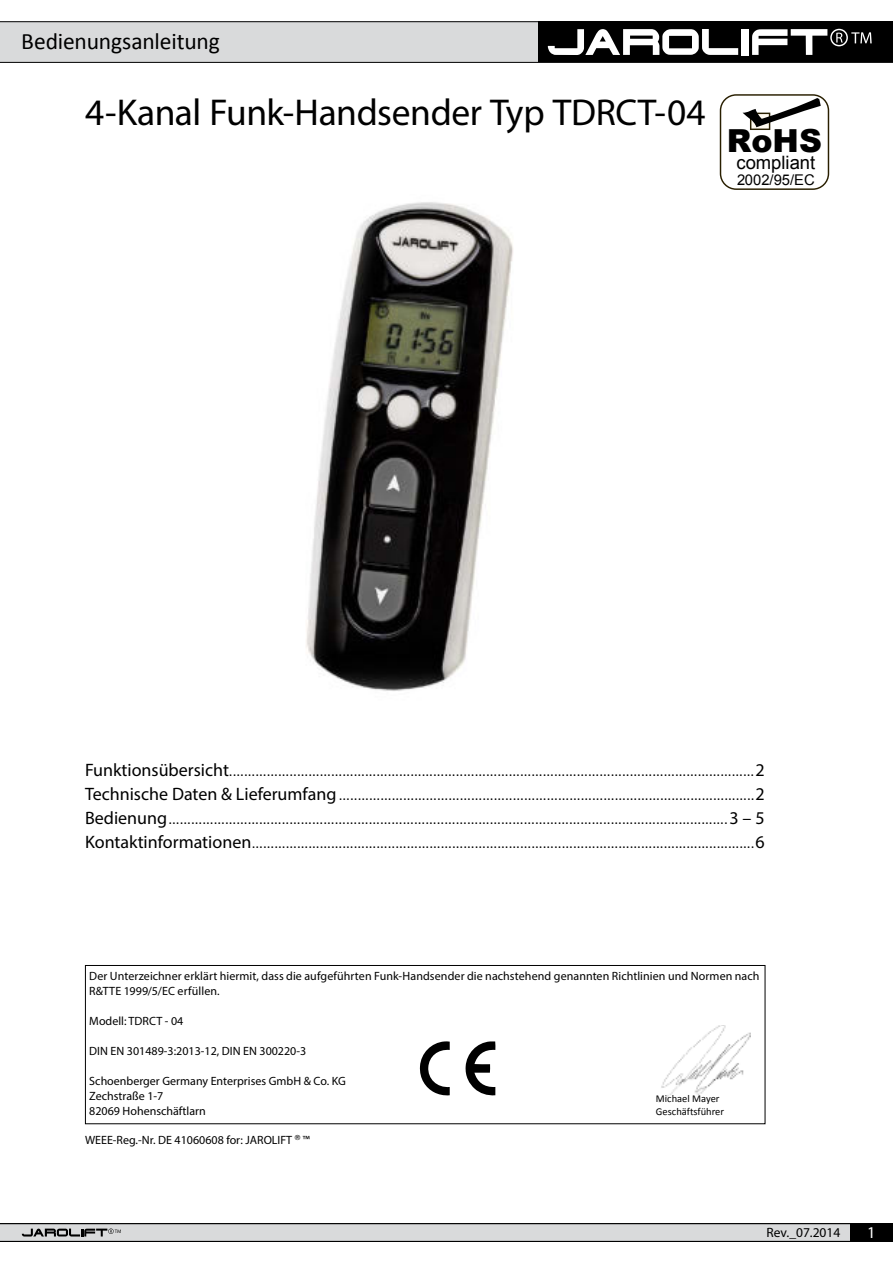
<style>
.page{position:relative;width:893px;height:1263px;background:#fff}
.page>*{position:absolute;margin:0;border:0;box-sizing:border-box;transform-origin:0 0}
.t1{font:37.5px "Myriad Pro";letter-spacing:-.01em;color:#000}
.t2{font:900 31.8px "Arial";color:#000}
.t3{font:23.55px "Calibri";letter-spacing:-.005em;color:#000}
.t4{font:18.45px "Arial";color:#000}
.t5{font:16.5px "Myriad Pro";color:#fff}
.t6{font:15px/24px "Calibri";color:#000;text-align:justify}
.t7{font:14.85px "Arial";color:#000}
.t8{font:13.5px "Myriad Pro";color:#000}
.t9{font:12px/15px "Myriad Pro";color:#000}
.t10{font:10.5px/12.6px "Calibri";color:#000}
.s1{font-family:"Myriad Pro";font-size:18px}
</style>
<div class="page">
<svg style="left:0;top:21px;width:893px;height:42px;background:#959696"></svg>
<svg style="left:0;top:1223px;width:850px;height:19px;background:#b9babb"></svg>
<div style="left:850px;top:1223px;width:43px;height:19px;background:#000"></div>
<div style="left:85px;top:965px;width:680px;height:159px;border:1px solid #000"></div>
<img style="left:306px;top:202px;width:207px;height:489px">
<svg style="left:465px;top:1041px;width:31px;height:55px"></svg>
<svg style="left:419px;top:1041px;width:31px;height:55px"></svg>
<img style="left:658px;top:1026px;width:92px;height:77px">
<svg style="left:720px;top:94px;width:109px;height:96px"></svg>
<h3 class="t3" style="left:21px;top:33px;width:200px">Bedienungsanleitung</h3>
<h1 class="t1" style="left:85px;top:94px;width:622px">4-Kanal Funk-Handsender Typ TDRCT-04</h1>
<h2 class="t2" style="left:727px;top:123px;width:97px">RoHS</h2>
<p class="t4" style="left:736px;top:155px;width:80px">compliant</p>
<p class="t7" style="left:737px;top:174px;width:79px">2002/95/EC</p>
<p class="t6" style="left:85px;top:760px;width:681px"><span class="s1">Funktionsübersicht</span>...........................................................................................................................................<span class="s1">2<br>Technische Daten &amp; Lieferumfang</span> ..............................................................................................................<span class="s1">2<br>Bedienung</span> ....................................................................................................................................................<span class="s1">3 – 5<br>Kontaktinformationen</span> .....................................................................................................................................<span class="s1">6</span></p>
<p class="t9" style="left:89px;top:968px;width:672px">Der Unterzeichner erklärt hiermit, dass die aufgeführten Funk-Handsender die nachstehend genannten Richtlinien und Normen nach<br>R&amp;TTE 1999/5/EC erfüllen.</p>
<p class="t9" style="left:89px;top:1013px;width:96px">Modell: TDRCT - 04</p>
<p class="t9" style="left:89px;top:1043px;width:218px">DIN EN 301489-3:2013-12, DIN EN 300220-3</p>
<p class="t9" style="left:89px;top:1073px;width:258px">Schoenberger Germany Enterprises GmbH &amp; Co. KG<br>Zechstraße 1-7<br>82069 Hohenschäftlarn</p>
<p class="t9" style="left:85px;top:1133px;width:226px">WEEE-Reg.-Nr. DE 41060608 for: JAROLIFT <sup>®</sup> ™</p>
<p class="t10" style="left:656px;top:1093px;width:70px">Michael Mayer<br>Geschäftsführer</p>
<p class="t8" style="left:766px;top:1226px;width:75px">Rev._07.2014</p>
<p class="t5" style="left:867px;top:1223px;width:10px">1</p>
</div>
